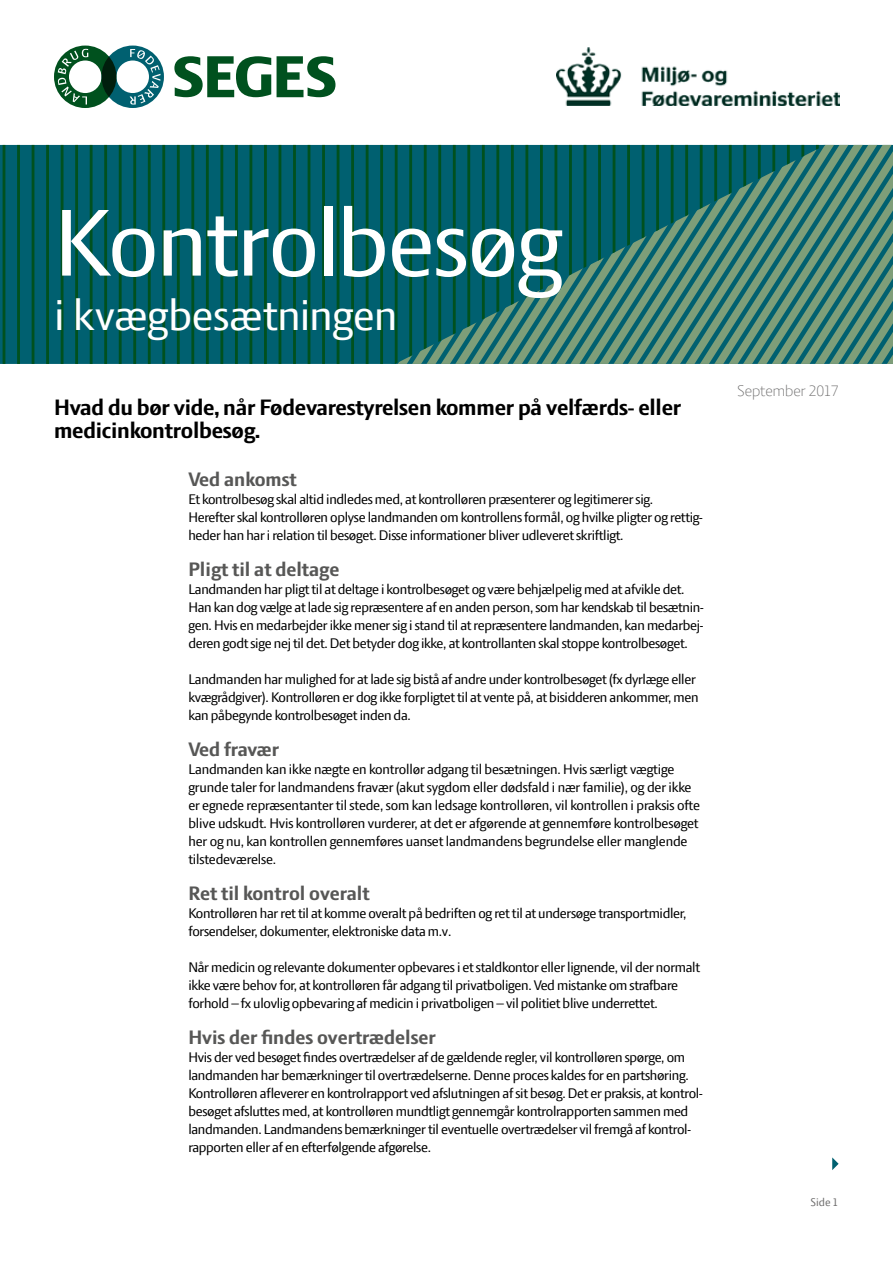
<style>
.page{position:relative;width:893px;height:1263px;background:#fff}
.page>*{position:absolute;margin:0;border:0;box-sizing:border-box;transform-origin:0 0}
.t1{font:102px "LF Press Sans";letter-spacing:-.015em;color:#fff}
.t2{font:46.5px "LF Press Sans";color:#fff}
.t3{font:700 24px/22.5px "LF Press Sans";letter-spacing:-.01em;color:#000}
.t4{font:700 21px "LF Press Sans";color:#575756}
.t5{font:700 21px "LF Press Sans";letter-spacing:-.02em;color:#575756}
.t6{font:300 16.5px "LF Press Sans";letter-spacing:-.015em;color:#706f6f}
.t7{font:15px/18px "LF Press Sans";letter-spacing:-.02em;color:#000}
.t8{font:12px "LF Press Sans";color:#706f6f}
.s1{font-style:inherit}
</style>
<div class="page">
<svg style="left:832px;top:1157px;width:7px;height:13px"></svg>
<img style="left:556px;top:48px;width:283px;height:58px">
<svg style="left:54px;top:46px;width:110px;height:62px"></svg>
<svg style="left:174px;top:56px;width:97px;height:41px"></svg>
<svg style="left:277px;top:56px;width:58px;height:41px"></svg>
<svg style="left:826px;top:145px;width:67px;height:219px;background:#4e8675"></svg>
<svg style="left:0;top:145px;width:826px;height:219px;background:#14696f"></svg>
<hr style="left:525px;top:145px;width:3px;height:219px;background:#00511e">
<hr style="left:511px;top:145px;width:3px;height:219px;background:#00511e">
<hr style="left:496px;top:145px;width:3px;height:219px;background:#00511e">
<hr style="left:482px;top:145px;width:3px;height:219px;background:#00511e">
<hr style="left:467px;top:145px;width:3px;height:219px;background:#00511e">
<hr style="left:453px;top:145px;width:3px;height:219px;background:#00511e">
<hr style="left:438px;top:145px;width:3px;height:219px;background:#00511e">
<hr style="left:424px;top:145px;width:3px;height:219px;background:#00511e">
<hr style="left:409px;top:145px;width:3px;height:219px;background:#00511e">
<hr style="left:395px;top:145px;width:3px;height:219px;background:#00511e">
<hr style="left:380px;top:145px;width:3px;height:219px;background:#00511e">
<hr style="left:366px;top:145px;width:3px;height:219px;background:#00511e">
<hr style="left:351px;top:145px;width:3px;height:219px;background:#00511e">
<hr style="left:337px;top:145px;width:2px;height:219px;background:#00511e">
<hr style="left:322px;top:145px;width:3px;height:219px;background:#00511e">
<hr style="left:308px;top:145px;width:2px;height:219px;background:#00511e">
<hr style="left:293px;top:145px;width:3px;height:219px;background:#00511e">
<hr style="left:279px;top:145px;width:2px;height:219px;background:#00511e">
<hr style="left:264px;top:145px;width:3px;height:219px;background:#00511e">
<hr style="left:249px;top:145px;width:3px;height:219px;background:#00511e">
<hr style="left:816px;top:145px;width:3px;height:219px;background:#00511e">
<hr style="left:801px;top:145px;width:3px;height:219px;background:#00511e">
<hr style="left:235px;top:145px;width:3px;height:219px;background:#00511e">
<hr style="left:220px;top:145px;width:3px;height:219px;background:#00511e">
<hr style="left:787px;top:145px;width:3px;height:219px;background:#00511e">
<hr style="left:772px;top:145px;width:3px;height:219px;background:#00511e">
<hr style="left:206px;top:145px;width:3px;height:219px;background:#00511e">
<hr style="left:191px;top:145px;width:3px;height:219px;background:#00511e">
<hr style="left:758px;top:145px;width:3px;height:219px;background:#00511e">
<hr style="left:743px;top:145px;width:3px;height:219px;background:#00511e">
<hr style="left:177px;top:145px;width:3px;height:219px;background:#00511e">
<hr style="left:162px;top:145px;width:3px;height:219px;background:#00511e">
<hr style="left:729px;top:145px;width:3px;height:219px;background:#00511e">
<hr style="left:714px;top:145px;width:3px;height:219px;background:#00511e">
<hr style="left:148px;top:145px;width:3px;height:219px;background:#00511e">
<hr style="left:133px;top:145px;width:3px;height:219px;background:#00511e">
<hr style="left:700px;top:145px;width:3px;height:219px;background:#00511e">
<hr style="left:685px;top:145px;width:3px;height:219px;background:#00511e">
<hr style="left:119px;top:145px;width:3px;height:219px;background:#00511e">
<hr style="left:104px;top:145px;width:3px;height:219px;background:#00511e">
<hr style="left:671px;top:145px;width:2px;height:219px;background:#00511e">
<hr style="left:656px;top:145px;width:3px;height:219px;background:#00511e">
<hr style="left:90px;top:145px;width:3px;height:219px;background:#00511e">
<hr style="left:75px;top:145px;width:3px;height:219px;background:#00511e">
<hr style="left:642px;top:145px;width:2px;height:219px;background:#00511e">
<hr style="left:627px;top:145px;width:3px;height:219px;background:#00511e">
<hr style="left:61px;top:145px;width:3px;height:219px;background:#00511e">
<hr style="left:46px;top:145px;width:3px;height:219px;background:#00511e">
<hr style="left:613px;top:145px;width:2px;height:219px;background:#00511e">
<hr style="left:598px;top:145px;width:3px;height:219px;background:#00511e">
<hr style="left:32px;top:145px;width:2px;height:219px;background:#00511e">
<hr style="left:17px;top:145px;width:3px;height:219px;background:#00511e">
<hr style="left:584px;top:145px;width:2px;height:219px;background:#00511e">
<hr style="left:569px;top:145px;width:3px;height:219px;background:#00511e">
<hr style="left:3px;top:145px;width:2px;height:219px;background:#00511e">
<hr style="left:554px;top:145px;width:3px;height:219px;background:#00511e">
<hr style="left:540px;top:145px;width:3px;height:219px;background:#00511e">
<h1 class="t1" style="left:54px;top:184px;width:510px"><span class="s1">K</span>ontrolbesøg</h1>
<h2 class="t2" style="left:54px;top:288px;width:345px">i kvægbesætningen</h2>
<h3 class="t3" style="left:54px;top:396px;width:629px">Hvad du bør vide, når Fødevarestyrelsen kommer på velfærds- eller medicinkontrolbesøg.</h3>
<h3 class="t4" style="left:188px;top:467px;width:110px">Ved ankomst</h3>
<p class="t7" style="left:188px;top:490px;width:516px">Et kontrolbesøg skal altid indledes med, at kontrolløren præsenterer og legitimerer sig.<br>Herefter skal kontrolløren oplyse landmanden om kontrollens formål, og hvilke pligter og rettig&shy;heder han har i relation til besøget. Disse informationer bliver udleveret skriftligt.</p>
<h3 class="t4" style="left:188px;top:557px;width:153px">Pligt til at deltage</h3>
<p class="t7" style="left:188px;top:580px;width:517px">Landmanden har pligt til at deltage i kontrolbesøget og være behjælpelig med at afvikle det.<br>Han kan dog vælge at lade sig repræsentere af en anden person, som har kendskab til besætnin&shy;gen. Hvis en medarbejder ikke mener sig i stand til at repræsentere landmanden, kan medarbej&shy;deren godt sige nej til det. Det betyder dog ikke, at kontrollanten skal stoppe kontrolbesøget.</p>
<p class="t7" style="left:188px;top:670px;width:512px">Landmanden har mulighed for at lade sig bistå af andre under kontrolbesøget (fx dyrlæge eller kvægrådgiver). Kontrolløren er dog ikke forpligtet til at vente på, at bisidderen ankommer, men kan påbegynde kontrolbesøget inden da.</p>
<h3 class="t5" style="left:188px;top:737px;width:92px">Ved fravær</h3>
<p class="t7" style="left:188px;top:760px;width:513px">Landmanden kan ikke nægte en kontrollør adgang til besætningen. Hvis særligt vægtige grunde taler for landmandens fravær (akut sygdom eller dødsfald i nær familie), og der ikke er egnede repræsentanter til stede, som kan ledsage kontrolløren, vil kontrollen i praksis ofte blive udskudt. Hvis kontrolløren vurderer, at det er afgørende at gennemføre kontrolbesøget her og nu, kan kontrollen gennemføres uanset landmandens begrundelse eller manglende tilstedeværelse.</p>
<h3 class="t4" style="left:188px;top:881px;width:183px">Ret til kontrol overalt</h3>
<p class="t7" style="left:188px;top:904px;width:499px">Kontrolløren har ret til at komme overalt på bedriften og ret til at undersøge transportmidler, forsendelser, dokumenter, elektroniske data m.v.</p>
<p class="t7" style="left:188px;top:958px;width:513px">Når medicin og relevante dokumenter opbevares i et staldkontor eller lignende, vil der normalt ikke være behov for, at kontrolløren får adgang til privatboligen. Ved mistanke om strafbare forhold – fx ulovlig opbevaring af medicin i privatboligen – vil politiet blive underrettet.</p>
<h3 class="t4" style="left:188px;top:1025px;width:249px">Hvis der findes overtrædelser</h3>
<p class="t7" style="left:188px;top:1048px;width:516px">Hvis der ved besøget findes overtrædelser af de gældende regler, vil kontrolløren spørge, om landmanden har bemærkninger til overtrædelserne. Denne proces kaldes for en partshøring.<br>Kontrolløren afleverer en kontrolrapport ved afslutningen af sit besøg. Det er praksis, at kontrol&shy;besøget afsluttes med, at kontrolløren mundtligt gennemgår kontrolrapporten sammen med landmanden. Landmandens bemærkninger til eventuelle overtrædelser vil fremgå af kontrol&shy;rapporten eller af en efterfølgende afgørelse.</p>
<p class="t6" style="left:737px;top:381px;width:103px">September 2017</p>
<p class="t8" style="left:811px;top:1195px;width:29px">Side 1</p>
</div>
